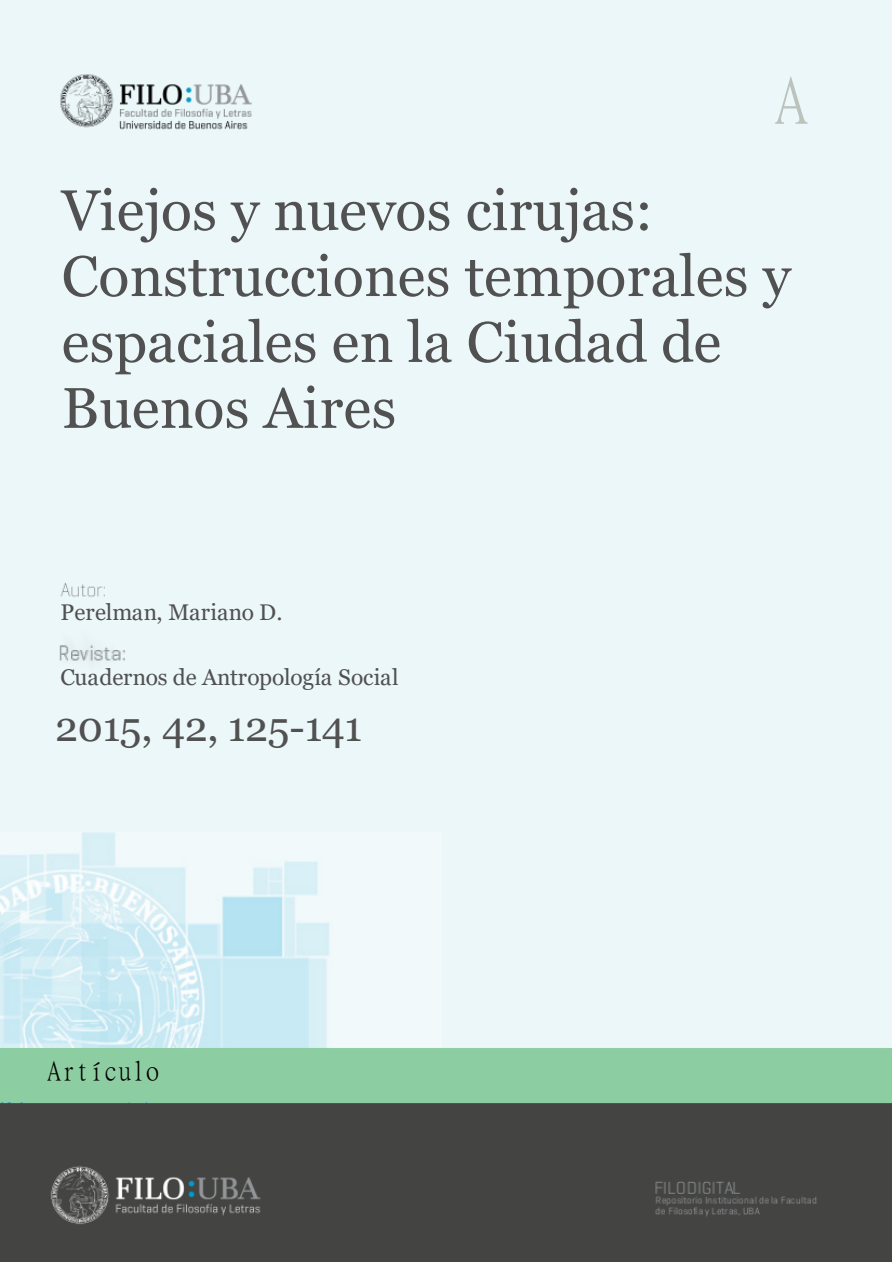
<style>
.page{position:relative;width:893px;height:1263px;background:#fff}
.page>*{position:absolute;margin:0;border:0;box-sizing:border-box;transform-origin:0 0}
.t1{font:64.8px "Ming Li U Ext B";color:#bcc3bc}
.t2{font:57.3px/65.8px "Georgia";letter-spacing:.005em;color:#515151}
.t3{font:41.1px "Georgia";letter-spacing:-.01em;color:#515151}
.t4{font:27px "Ming Li U Ext B";letter-spacing:.02em;color:#000}
.t5{font:22.65px "Georgia";letter-spacing:-.005em;color:#515151}
</style>
<div class="page">
<img style="left:0;top:0;width:891px;height:1262px">
<img style="left:58px;top:639px;width:82px;height:28px">
<p class="t1" style="left:774px;top:68px;width:34px">A</p>
<p class="t2" style="left:62px;top:177px;width:730px">Viejos y nuevos cirujas:<br>Construcciones temporales y espaciales en la Ciudad de<br>Buenos Aires</p>
<p class="t5" style="left:60px;top:599px;width:223px">Perelman, Mariano D.</p>
<p class="t5" style="left:60px;top:664px;width:339px">Cuadernos de Antropología Social</p>
<p class="t3" style="left:55px;top:703px;width:308px">2015, 42, 125-141</p>
<p class="t4" style="left:48px;top:1057px;width:113px">Artículo</p>
</div>
